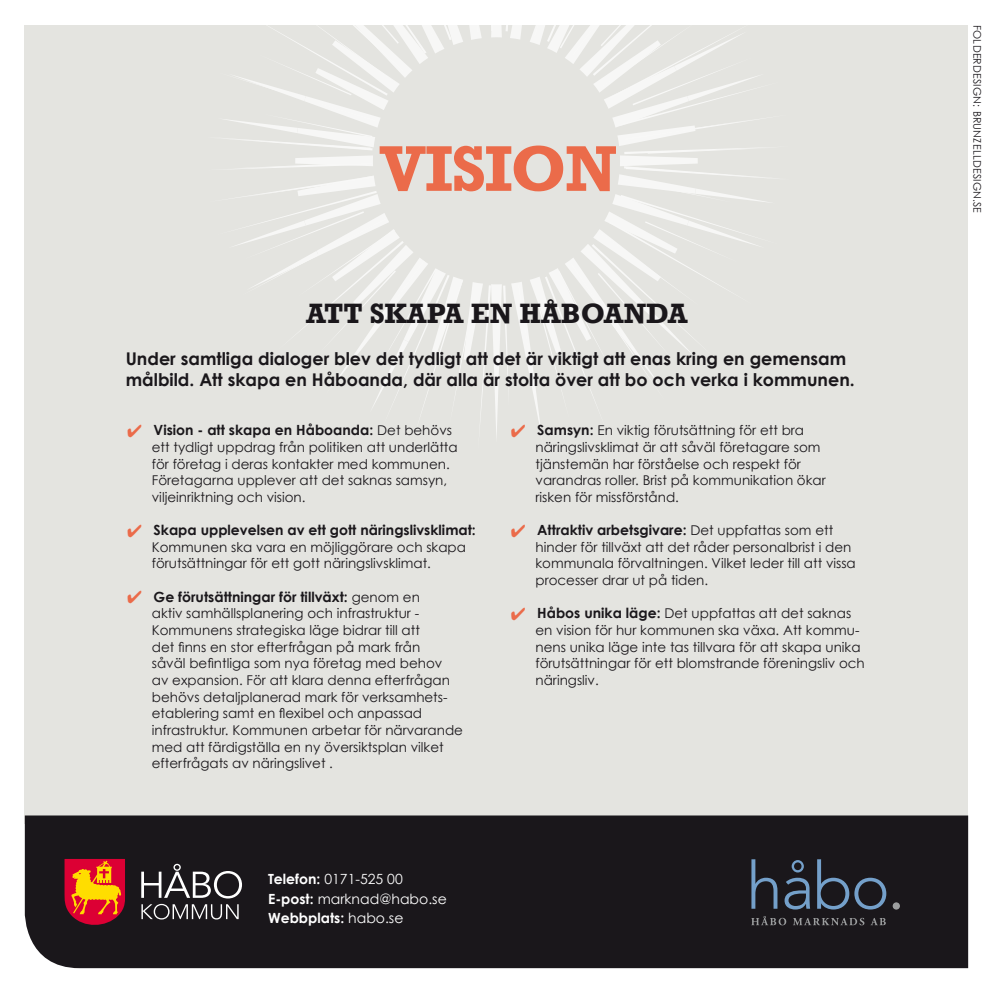
<style>
.page{position:relative;width:993px;height:993px;background:#fff}
.page>*{position:absolute;margin:0;border:0;box-sizing:border-box;transform-origin:0 0}
.t1{font:700 60.55px "Rockwell";letter-spacing:-.02em;color:#eb6b4a}
.t2{font:700 26.25px "Rockwell";color:#1a171b}
.t3{font:700 17.5px/21px "Century Gothic";color:#1a171b}
.t4{font:700 14px "Century Gothic";color:#1a171b}
.t5{font:14px/19.2px "Century Gothic";color:#fff}
.t6{font:13.47px/16.6px "Century Gothic";color:#1a171b}
.t7{font:10.5px "Century Gothic";letter-spacing:.02em;color:#1a171b}
.s1{color:#eb6b4a}
.s2{font-weight:400;font-size:13.47px}
.s3{font-weight:700;font-size:14px}
.s4{font-weight:700}
</style>
<div class="page">
<div style="left:25px;top:25px;width:942px;height:798px;background:#e4e4e0"></div>
<div style="left:25px;top:815px;width:942px;height:152px;background:#1a171b"></div>
<svg style="left:751px;top:859px;width:26px;height:49px"></svg>
<svg style="left:784px;top:859px;width:25px;height:50px"></svg>
<svg style="left:816px;top:859px;width:70px;height:50px;background:#2e3542"></svg>
<div style="left:892px;top:902px;width:7px;height:6px;background:#9c9e9f;border-radius:50%"></div>
<div style="left:892px;top:902px;width:7px;height:7px;border:2px solid #9c9e9f;border-radius:50%"></div>
<svg style="left:751px;top:915px;width:35px;height:10px"></svg>
<svg style="left:792px;top:917px;width:72px;height:8px"></svg>
<svg style="left:870px;top:917px;width:15px;height:7px"></svg>
<svg style="left:225px;top:25px;width:541px;height:411px"></svg>
<svg style="left:141px;top:863px;width:101px;height:56px;background:#4a484b"></svg>
<svg style="left:64px;top:858px;width:62px;height:70px;background:#c74121"></svg>
<h1 class="t1" style="left:379px;top:129px;width:239px">VISION</h1>
<h2 class="t2" style="left:306px;top:297px;width:383px">ATT SKAPA EN HÅBOANDA</h2>
<p class="t3" style="left:126px;top:348px;width:730px">Under samtliga dialoger blev det tydligt att det är viktigt att enas kring en gemensam målbild. Att skapa en Håboanda, där alla är stolta över att bo och verka i kommunen.</p>
<p class="t4" style="left:127px;top:421px;width:326px"><span class="s1">✔</span> Vision - att skapa en Håboanda: <span class="s2">Det behövs</span></p>
<p class="t6" style="left:152px;top:438px;width:307px">ett tydligt uppdrag från politiken att underlätta för företag i deras kontakter med kommunen.<br>Företagarna upplever att det saknas samsyn, viljeinriktning och vision.</p>
<p class="t4" style="left:127px;top:521px;width:350px"><span class="s1">✔</span> Skapa upplevelsen av ett gott näringslivsklimat:</p>
<p class="t6" style="left:152px;top:538px;width:315px">Kommunen ska vara en möjliggörare och skapa förutsättningar för ett gott näringslivsklimat.</p>
<p class="t4" style="left:127px;top:587px;width:294px"><span class="s1">✔</span> Ge förutsättningar för tillväxt: <span class="s2">genom en</span></p>
<p class="t6" style="left:152px;top:604px;width:312px">aktiv samhällsplanering och infrastruktur - Kommunens strategiska läge bidrar till att<br>det finns en stor efterfrågan på mark från<br>såväl befintliga som nya företag med behov<br>av expansion. För att klara denna efterfrågan behövs detaljplanerad mark för verksamhets&shy;etablering samt en flexibel och anpassad infrastruktur. Kommunen arbetar för närvarande med att färdigställa en ny översiktsplan vilket efterfrågats av näringslivet .</p>
<p class="t6" style="left:535px;top:422px;width:292px;text-indent:-25px"><span class="s1">✔</span> <span class="s3">Samsyn:</span> En viktig förutsättning för ett bra näringslivsklimat är att såväl företagare som tjänstemän har förståelse och respekt för varandras roller. Brist på kommunikation ökar risken för missförstånd.</p>
<p class="t4" style="left:510px;top:521px;width:324px"><span class="s1">✔</span> Attraktiv arbetsgivare: <span class="s2">Det uppfattas som ett</span></p>
<p class="t6" style="left:535px;top:538px;width:322px">hinder för tillväxt att det råder personalbrist i den kommunala förvaltningen. Vilket leder till att vissa processer drar ut på tiden.</p>
<p class="t6" style="left:535px;top:604px;width:331px;text-indent:-25px"><span class="s1">✔</span> <span class="s3">Håbos unika läge:</span> Det uppfattas att det saknas en vision för hur kommunen ska växa. Att kommu&shy;nens unika läge inte tas tillvara för att skapa unika förutsättningar för ett blomstrande föreningsliv och näringsliv.</p>
<p class="t5" style="left:268px;top:869px;width:180px"><span class="s4">Telefon:</span> 0171-525 00<br><span class="s4">E-post:</span> marknad@habo.se<br><span class="s4">Webbplats:</span> habo.se</p>
<p class="t7" style="left:983px;top:25px;width:190px;rotate:90deg">FOLDERDESIGN: BRUNZELLDESIGN.SE</p>
</div>
